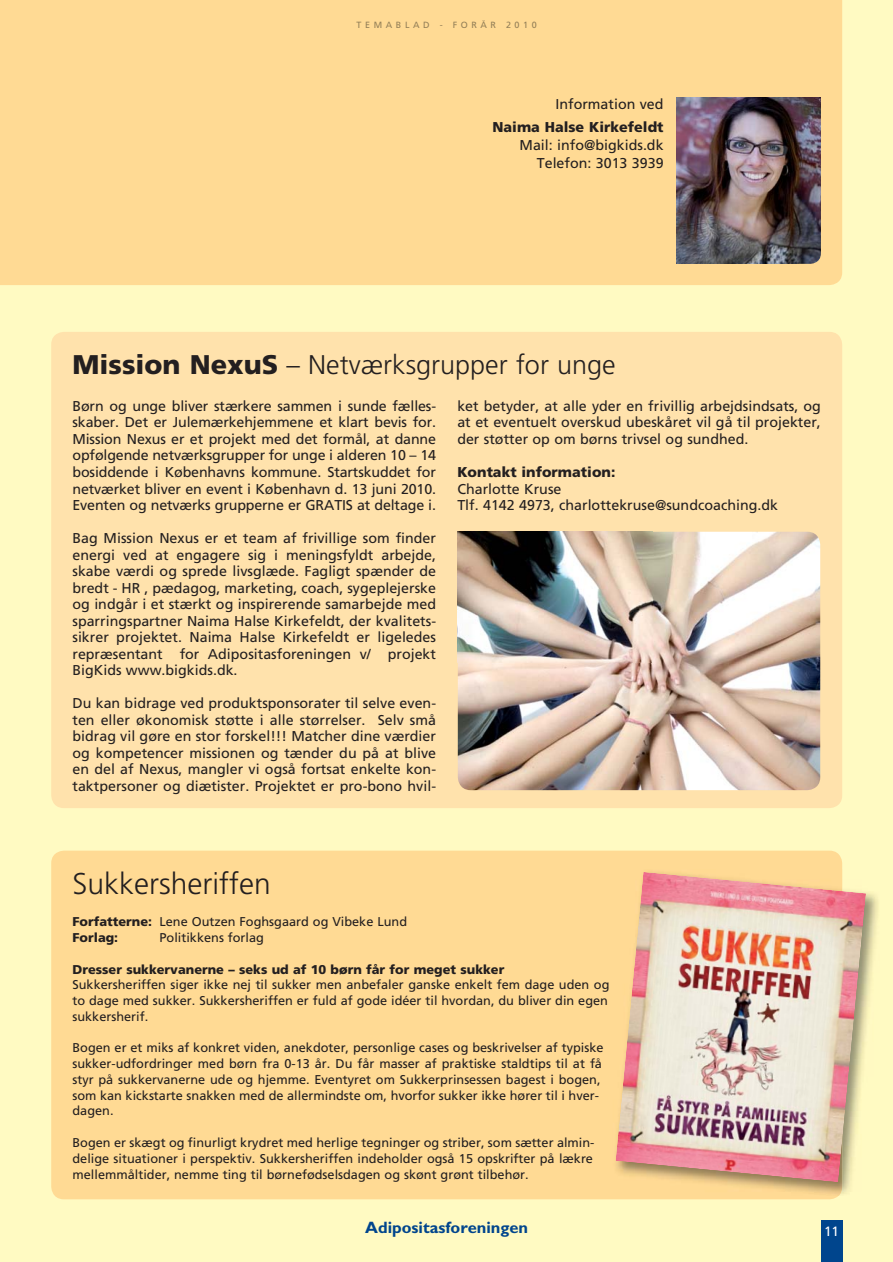
<style>
.page{position:relative;width:893px;height:1262px;background:#fffac2}
.page>*{position:absolute;margin:0;border:0;box-sizing:border-box;transform-origin:0 0}
.t1{font:300 30px "Frutiger";color:#231f20}
.t2{font:300 27px "Frutiger";color:#231f20}
.t3{font:700 16.5px "Gill Sans";color:#00458d}
.t4{font:14.25px/16.5px "Frutiger";color:#231f20;text-align:justify}
.t5{font:900 14.25px "Frutiger";color:#231f20}
.t6{font:13.5px "Frutiger";color:#fff}
.t7{font:12.75px/15.8px "Frutiger";color:#231f20}
.t8{font:900 12.75px "Frutiger";color:#231f20}
.t9{font:9px "Frutiger";letter-spacing:.4em;color:#937f57}
.s1{font-weight:900}
</style>
<div class="page">
<div style="left:0;top:0;width:842px;height:285px;background:#ffda94"></div>
<div style="left:51px;top:851px;width:791px;height:348px;background:#ffda94;border-radius:13px"></div>
<div style="left:51px;top:332px;width:791px;height:476px;background:#ffe2ac;border-radius:13px"></div>
<div style="left:821px;top:1221px;width:21px;height:41px;background:#00458d"></div>
<img style="left:842px;top:869px;width:36px;height:325px">
<img style="left:710px;top:1182px;width:132px;height:14px">
<img style="left:615px;top:872px;width:251px;height:310px">
<img style="left:676px;top:98px;width:145px;height:166px;border-radius:11px">
<img style="left:676px;top:210px;width:121px;height:54px">
<img style="left:676px;top:98px;width:145px;height:112px">
<img style="left:458px;top:532px;width:362px;height:258px;border-radius:13px">
<img style="left:458px;top:532px;width:195px;height:131px">
<div style="left:357px;top:20px;width:179px;height:9px;background:#ffda94"></div>
<p class="t9" style="left:357px;top:22px;width:182px">TEMABLAD - FORÅR 2010</p>
<p class="t4" style="left:555px;top:97px;width:110px">Information ved</p>
<p class="t5" style="left:492px;top:121px;width:173px">Naima Halse Kirkefeldt</p>
<p class="t4" style="left:519px;top:137px;width:146px;line-height:18px;text-align:right">Mail: info@bigkids.dk<br>Telefon: 3013 3939</p>
<h2 class="t2" style="left:72px;top:354px;width:545px"><span class="s1">Mission NexuS</span> – Netværksgrupper for unge</h2>
<p class="t4" style="left:72px;top:399px;width:365px">Børn og unge bliver stærkere sammen i sunde fælles&shy;skaber. Det er Julemærkehjemmene et klart bevis for.<br>Mission Nexus er et projekt med det formål, at danne opfølgende netværksgrupper for unge i alderen 10 – 14 bosiddende i Københavns kommune. Startskuddet for netværket bliver en event i København d. 13 juni 2010.<br>Eventen og netværks grupperne er GRATIS at deltage i.</p>
<p class="t4" style="left:72px;top:531px;width:365px">Bag Mission Nexus er et team af frivillige som finder energi ved at engagere sig i meningsfyldt arbejde, skabe værdi og sprede livsglæde. Fagligt spænder de bredt - HR , pædagog, marketing, coach, sygeplejerske og indgår i et stærkt og inspirerende samarbejde med sparringspartner Naima Halse Kirkefeldt, der kvalitets&shy;sikrer projektet. Naima Halse Kirkefeldt er ligeledes repræsentant for Adipositasforeningen v/ projekt BigKids www.bigkids.dk.</p>
<p class="t4" style="left:72px;top:696px;width:365px">Du kan bidrage ved produktsponsorater til selve even&shy;ten eller økonomisk støtte i alle størrelser. Selv små bidrag vil gøre en stor forskel!!! Matcher dine værdier og kompetencer missionen og tænder du på at blive en del af Nexus, mangler vi også fortsat enkelte kon&shy;taktpersoner og diætister. Projektet er pro-bono hvil-</p>
<p class="t4" style="left:457px;top:399px;width:365px">ket betyder, at alle yder en frivillig arbejdsindsats, og at et eventuelt overskud ubeskåret vil gå til projekter, der støtter op om børns trivsel og sundhed.</p>
<p class="t5" style="left:457px;top:466px;width:160px">Kontakt information:</p>
<p class="t4" style="left:457px;top:481px;width:322px">Charlotte Kruse<br>Tlf. 4142 4973, charlottekruse@sundcoaching.dk</p>
<h1 class="t1" style="left:72px;top:872px;width:200px">Sukkersheriffen</h1>
<p class="t7" style="left:72px;top:915px;width:336px"><span class="s1">Forfatterne:</span> Lene Outzen Foghsgaard og Vibeke Lund<br><span class="s1">Forlag:</span></p>
<p class="t7" style="left:159px;top:931px;width:106px">Politikkens forlag</p>
<p class="t8" style="left:72px;top:964px;width:433px">Dresser sukkervanerne – seks ud af 10 børn får for meget sukker</p>
<p class="t7" style="left:72px;top:978px;width:538px;text-align:justify">Sukkersheriffen siger ikke nej til sukker men anbefaler ganske enkelt fem dage uden og to dage med sukker. Sukkersheriffen er fuld af gode idéer til hvordan, du bliver din egen sukkersherif.</p>
<p class="t7" style="left:72px;top:1041px;width:532px">Bogen er et miks af konkret viden, anekdoter, personlige cases og beskrivelser af typiske sukker-udfordringer med børn fra 0-13 år. Du får masser af praktiske staldtips til at få styr på sukkervanerne ude og hjemme. Eventyret om Sukkerprinsessen bagest i bogen, som kan kickstarte snakken med de allermindste om, hvorfor sukker ikke hører til i hver&shy;dagen.</p>
<p class="t7" style="left:72px;top:1136px;width:524px;text-align:justify">Bogen er skægt og finurligt krydret med herlige tegninger og striber, som sætter almin&shy;delige situationer i perspektiv. Sukkersheriffen indeholder også 15 opskrifter på lækre mellemmåltider, nemme ting til børnefødselsdagen og skønt grønt tilbehør.</p>
<p class="t3" style="left:365px;top:1222px;width:165px">Adipositasforeningen</p>
<p class="t6" style="left:824px;top:1225px;width:17px">11</p>
</div>
